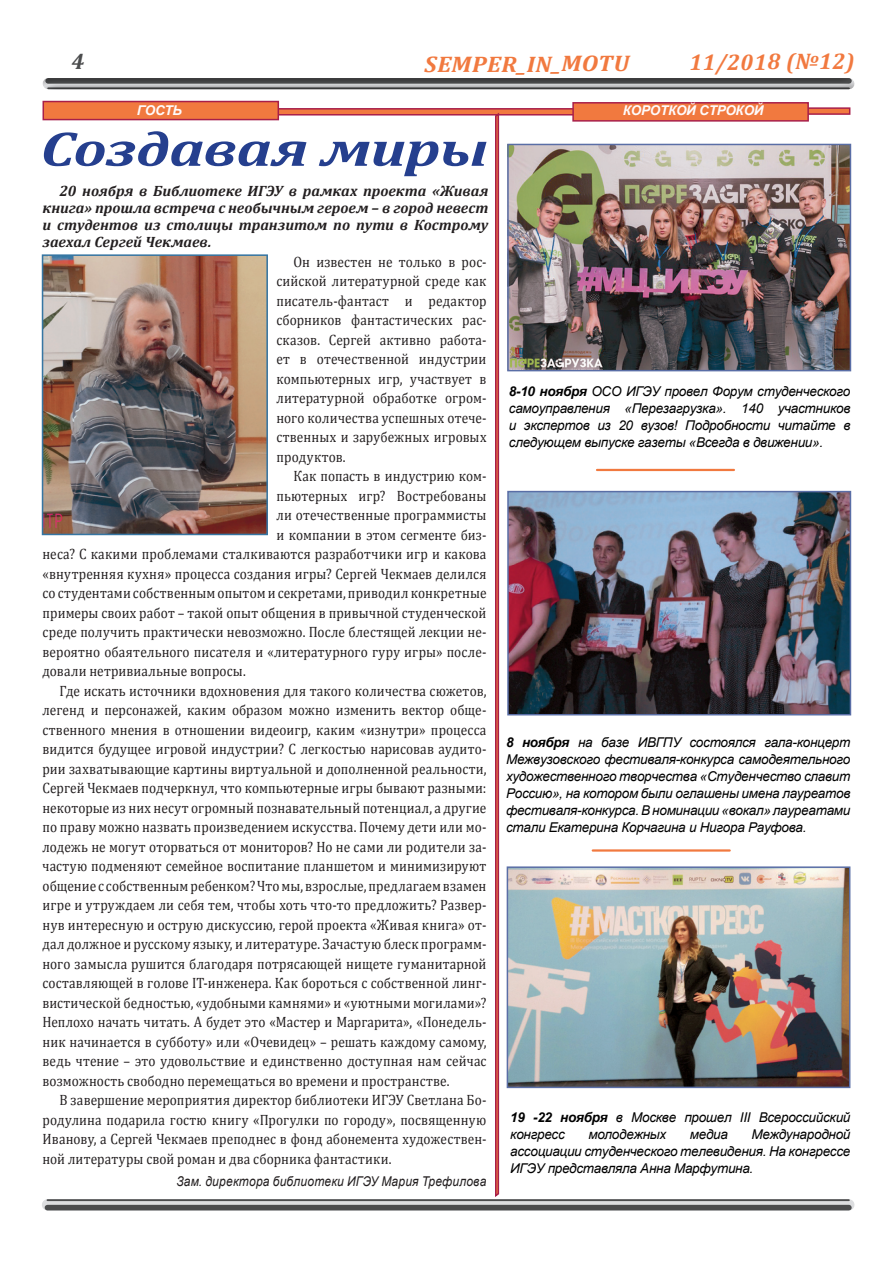
<style>
.page{position:relative;width:893px;height:1263px;background:#fff}
.page>*{position:absolute;margin:0;border:0;box-sizing:border-box;transform-origin:0 0}
.t1{font:italic 700 49.5px "Cambria";letter-spacing:-.02em;color:#253f8e;scale:1.25 1}
.t2{font:italic 700 22.5px "Cambria";color:#f1793f;scale:1.09 1}
.t3{font:italic 700 22.5px "Cambria";color:#f1793f}
.t4{font:15px/19.5px "Cambria";letter-spacing:.01em;color:#231f20;text-align:justify;scale:.89 1}
.t5{font:italic 700 15px/17px "Cambria";color:#231f20;text-align:justify}
.t6{font:italic 13.5px/17px "Arial";letter-spacing:-.02em;color:#000;text-align:justify}
.t7{font:italic 13.5px "Arial";letter-spacing:.015em;color:#231f20;scale:.89 1}
.t8{font:italic 700 13.5px "Arial";letter-spacing:-.02em;color:#fefbfc}
.s1{font-weight:700}
</style>
<div class="page">
<svg style="left:47px;top:1201px;width:802px;height:4px;background:#d2d3d5"></svg>
<hr style="left:47px;top:1199px;width:802px;height:2px;background:#4b4c4d">
<div style="left:47px;top:1205px;width:802px;height:5px;background:#4b4c4d"></div>
<div style="left:0;top:33px;width:893px;height:102px;background:#231f20;opacity:.5"></div>
<svg style="left:809px;top:107px;width:41px;height:8px"></svg>
<svg style="left:279px;top:108px;width:293px;height:8px;background:#d65f4f"></svg>
<svg style="left:494px;top:111px;width:6px;height:1086px"></svg>
<div style="left:43px;top:101px;width:236px;height:19px;background:#f1793f;border:2px solid #a81f4a"></div>
<img style="left:45px;top:257px;width:220px;height:275px">
<div style="left:42px;top:254px;width:226px;height:281px;border:2px solid #3676a3"></div>
<img style="left:510px;top:147px;width:338px;height:221px">
<div style="left:507px;top:144px;width:344px;height:227px;border:2px solid #5a6ea6"></div>
<img style="left:510px;top:869px;width:337px;height:216px">
<div style="left:507px;top:866px;width:343px;height:222px;border:2px solid #5a6ea6"></div>
<img style="left:510px;top:494px;width:338px;height:218px">
<div style="left:507px;top:491px;width:344px;height:224px;border:2px solid #5a6ea6"></div>
<div style="left:572px;top:102px;width:237px;height:20px;background:#f1793f;border:2px solid #a81f4a"></div>
<hr style="left:597px;top:469px;width:137px;height:2px;background:#f1793f">
<hr style="left:593px;top:849px;width:137px;height:3px;background:#f1793f">
<svg style="left:72px;top:54px;width:12px;height:15px"></svg>
<p class="t8" style="left:137px;top:101px;width:47px">ГОСТЬ</p>
<h2 class="t2" style="left:424px;top:50px;width:189px;rotate:-1deg">SEMPER_IN_MOTU</h2>
<h2 class="t3" style="left:689px;top:47px;width:167px;rotate:-1deg">11/2018 (№12)</h2>
<p class="t8" style="left:623px;top:101px;width:142px">КОРОТКОЙ СТРОКОЙ</p>
<h1 class="t1" style="left:40px;top:114px;width:360px">Создавая миры</h1>
<p class="t5" style="left:43px;top:181px;width:447px;text-indent:17px">20 ноября в Библиотеке ИГЭУ в рамках проекта «Живая книга» прошла встреча с необычным героем – в город невест и студентов из столицы транзитом по пути в Кострому заехал Сергей Чекмаев.</p>
<p class="t4" style="left:276px;top:252px;width:238px;text-indent:17px">Он известен не только в рос&shy;сийской литературной среде как писатель-фантаст и редактор сборников фантастических рас&shy;сказов. Сергей активно работа&shy;ет в отечественной индустрии компьютерных игр, участвует в литературной обработке огром&shy;ного количества успешных отече&shy;ственных и зарубежных игровых продуктов.</p>
<p class="t4" style="left:293px;top:466px;width:218px">Как попасть в индустрию ком-</p>
<p class="t4" style="left:276px;top:486px;width:237px">пьютерных игр? Востребованы</p>
<p class="t4" style="left:276px;top:505px;width:237px">ли отечественные программисты</p>
<p class="t4" style="left:276px;top:525px;width:237px">и компании в этом сегменте биз-</p>
<p class="t4" style="left:43px;top:544px;width:500px">неса? С какими проблемами сталкиваются разработчики игр и какова</p>
<p class="t4" style="left:43px;top:564px;width:500px">«внутренняя кухня» процесса создания игры? Сергей Чекмаев делился</p>
<p class="t4" style="left:43px;top:583px;width:500px">со студентами собственным опытом и секретами, приводил конкретные</p>
<p class="t4" style="left:43px;top:603px;width:500px">примеры своих работ – такой опыт общения в привычной студенческой</p>
<p class="t4" style="left:43px;top:622px;width:500px">среде получить практически невозможно. После блестящей лекции не-</p>
<p class="t4" style="left:43px;top:642px;width:500px">вероятно обаятельного писателя и «литературного гуру игры» после-</p>
<p class="t4" style="left:43px;top:661px;width:230px">довали нетривиальные вопросы.</p>
<p class="t4" style="left:60px;top:681px;width:481px">Где искать источники вдохновения для такого количества сюжетов,</p>
<p class="t4" style="left:43px;top:700px;width:500px">легенд и персонажей, каким образом можно изменить вектор обще-</p>
<p class="t4" style="left:43px;top:720px;width:500px">ственного мнения в отношении видеоигр, каким «изнутри» процесса</p>
<p class="t4" style="left:43px;top:739px;width:500px">видится будущее игровой индустрии? С легкостью нарисовав аудито-</p>
<p class="t4" style="left:43px;top:759px;width:500px">рии захватывающие картины виртуальной и дополненной реальности,</p>
<p class="t4" style="left:43px;top:778px;width:500px">Сергей Чекмаев подчеркнул, что компьютерные игры бывают разными:</p>
<p class="t4" style="left:43px;top:798px;width:500px">некоторые из них несут огромный познавательный потенциал, а другие</p>
<p class="t4" style="left:43px;top:817px;width:500px">по праву можно назвать произведением искусства. Почему дети или мо-</p>
<p class="t4" style="left:43px;top:837px;width:500px">лодежь не могут оторваться от мониторов? Но не сами ли родители за-</p>
<p class="t4" style="left:43px;top:856px;width:500px">частую подменяют семейное воспитание планшетом и минимизируют</p>
<p class="t4" style="left:43px;top:876px;width:500px">общение с собственным ребенком? Что мы, взрослые, предлагаем взамен</p>
<p class="t4" style="left:43px;top:895px;width:500px">игре и утруждаем ли себя тем, чтобы хоть что-то предложить? Развер-</p>
<p class="t4" style="left:43px;top:915px;width:500px">нув интересную и острую дискуссию, герой проекта «Живая книга» от-</p>
<p class="t4" style="left:43px;top:934px;width:500px">дал должное и русскому языку, и литературе. Зачастую блеск программ-</p>
<p class="t4" style="left:43px;top:954px;width:500px">ного замысла рушится благодаря потрясающей нищете гуманитарной</p>
<p class="t4" style="left:43px;top:973px;width:500px">составляющей в голове IT-инженера. Как бороться с собственной линг-</p>
<p class="t4" style="left:43px;top:993px;width:500px">вистической бедностью, «удобными камнями» и «уютными могилами»?</p>
<p class="t4" style="left:43px;top:1012px;width:500px">Неплохо начать читать. А будет это «Мастер и Маргарита», «Понедель-</p>
<p class="t4" style="left:43px;top:1032px;width:500px">ник начинается в субботу» или «Очевидец» – решать каждому самому,</p>
<p class="t4" style="left:43px;top:1051px;width:500px">ведь чтение – это удовольствие и единственно доступная нам сейчас</p>
<p class="t4" style="left:43px;top:1071px;width:459px">возможность свободно перемещаться во времени и пространстве.</p>
<p class="t4" style="left:60px;top:1090px;width:481px">В завершение мероприятия директор библиотеки ИГЭУ Светлана Бо-</p>
<p class="t4" style="left:43px;top:1110px;width:500px">родулина подарила гостю книгу «Прогулки по городу», посвященную</p>
<p class="t4" style="left:43px;top:1129px;width:500px">Иванову, а Сергей Чекмаев преподнес в фонд абонемента художествен-</p>
<p class="t4" style="left:43px;top:1149px;width:394px">ной литературы свой роман и два сборника фантастики.</p>
<p class="t7" style="left:176px;top:1173px;width:350px">Зам. директора библиотеки ИГЭУ Мария Трефилова</p>
<p class="t6" style="left:509px;top:383px;width:343px"><span class="s1">8-10 ноября</span> ОСО ИГЭУ провел Форум студенческого самоуправления «Перезагрузка». 140 участников и экспертов из 20 вузов! Подробности читайте в следующем выпуске газеты «Всегда в движении».</p>
<p class="t6" style="left:506px;top:733px;width:346px"><span class="s1">8 ноября</span> на базе ИВГПУ состоялся гала-концерт Межвузовского фестиваля-конкурса самодеятельного художественного творчества «Студенчество славит Россию», на котором были оглашены имена лауреатов фестиваля-конкурса. В номинации «вокал» лауреатами стали Екатерина Корчагина и Нигора Рауфова.</p>
<p class="t6" style="left:510px;top:1108px;width:342px"><span class="s1">19 -22 ноября</span> в Москве прошел III Всероссийский конгресс</p>
<p class="t6" style="left:510px;top:1125px;width:342px;text-indent:241px">Международной ассоциации студенческого телевидения. На конгрессе ИГЭУ представляла Анна Марфутина.</p>
<p class="t6" style="left:588px;top:1125px;width:79px">молодежных</p>
<p class="t6" style="left:690px;top:1125px;width:40px">медиа</p>
</div>
